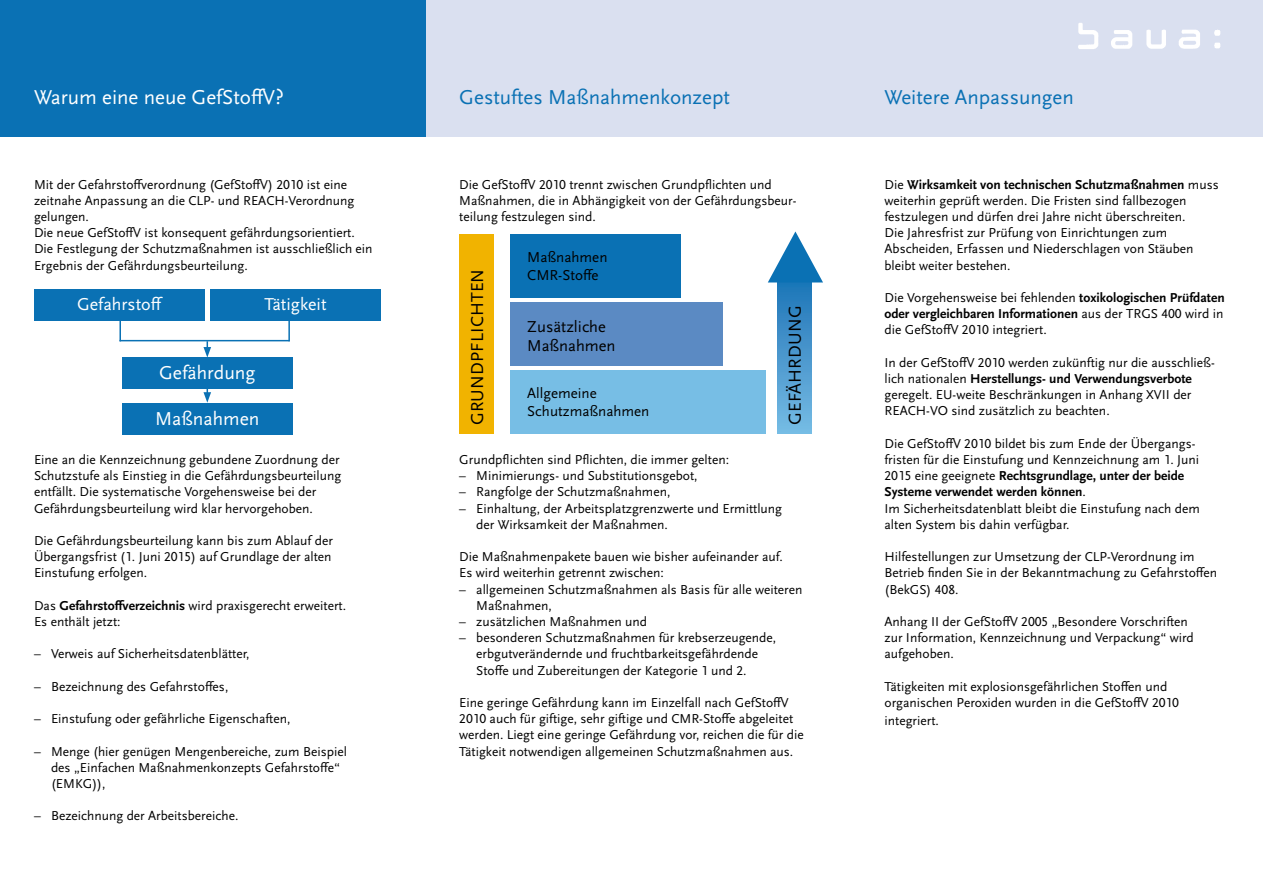
<style>
.page{position:relative;width:1263px;height:893px;background:#fff}
.page>*{position:absolute;margin:0;border:0;box-sizing:border-box;transform-origin:0 0}
.t1{font:21px "Scala Sans Pro";color:#0a71b4}
.t2{font:21px "Scala Sans Pro";color:#fff}
.t3{font:19.5px "Scala Sans Pro";color:#fff}
.t4{font:18px "Scala Sans Pro";letter-spacing:.01em;color:#000}
.t5{font:18px "Scala Sans Pro";color:#fff}
.t6{font:16.5px/19.8px "Scala Sans Pro";color:#000}
.t7{font:15px/18px "Scala Sans Pro";color:#000}
.t8{font:13.5px/16.2px "Scala Sans Pro";color:#000}
.s1{font-weight:700}
</style>
<div class="page">
<div style="left:425px;top:0;width:838px;height:136px;background:#dae0f0"></div>
<div style="left:0;top:0;width:425px;height:136px;background:#0a71b4"></div>
<img style="left:1078px;top:23px;width:143px;height:26px">
<div style="left:459px;top:234px;width:34px;height:200px;background:#f1b300"></div>
<div style="left:510px;top:234px;width:170px;height:64px;background:#0a71b4"></div>
<div style="left:510px;top:302px;width:213px;height:64px;background:#5b8ac3"></div>
<div style="left:510px;top:370px;width:255px;height:64px;background:#77bee5"></div>
<div style="left:778px;top:272px;width:34px;height:162px;background:linear-gradient(to bottom,#1770b4,#78bce5)"></div>
<svg style="left:768px;top:231px;width:55px;height:51px"></svg>
<div style="left:34px;top:289px;width:170px;height:32px;background:#0a71b4"></div>
<div style="left:210px;top:289px;width:171px;height:32px;background:#0a71b4"></div>
<div style="left:122px;top:357px;width:170px;height:32px;background:#0a71b4"></div>
<div style="left:122px;top:403px;width:170px;height:32px;background:#0a71b4"></div>
<hr style="left:120px;top:340px;width:170px;height:1px;background:#0a71b4">
<hr style="left:119px;top:320px;width:2px;height:21px;background:#0a71b4">
<hr style="left:288px;top:320px;width:2px;height:21px;background:#0a71b4">
<svg style="left:203px;top:341px;width:8px;height:16px"></svg>
<svg style="left:203px;top:389px;width:8px;height:14px"></svg>
<h1 class="t2" style="left:34px;top:85px;width:251px">Warum eine neue GefStoffV?</h1>
<p class="t8" style="left:34px;top:176px;width:340px">Mit der Gefahrstoffverordnung (GefStoffV) 2010 ist eine zeitnahe Anpassung an die CLP- und REACH-Verordnung gelungen.<br>Die neue GefStoffV ist konsequent gefährdungsorientiert.<br>Die Festlegung der Schutzmaßnahmen ist ausschließlich ein Ergebnis der Gefährdungsbeurteilung.</p>
<h3 class="t5" style="left:77px;top:293px;width:87px">Gefahrstoff</h3>
<h3 class="t5" style="left:264px;top:293px;width:64px">Tätigkeit</h3>
<h2 class="t3" style="left:159px;top:361px;width:98px">Gefährdung</h2>
<h2 class="t3" style="left:155px;top:407px;width:106px">Maßnahmen</h2>
<p class="t8" style="left:34px;top:451px;width:309px">Eine an die Kennzeichnung gebundene Zuordnung der Schutzstufe als Einstieg in die Gefährdungsbeurteilung entfällt. Die systematische Vorgehensweise bei der Gefährdungsbeurteilung wird klar hervorgehoben.</p>
<p class="t8" style="left:34px;top:532px;width:300px;text-align:justify">Die Gefährdungsbeurteilung kann bis zum Ablauf der Übergangsfrist (1. Juni 2015) auf Grundlage der alten Einstufung erfolgen.</p>
<p class="t8" style="left:34px;top:597px;width:314px">Das <span class="s1">Gefahrstoffverzeichnis</span> wird praxisgerecht erweitert.<br>Es enthält jetzt:</p>
<p class="t8" style="left:34px;top:646px;width:217px">– Verweis auf Sicherheitsdatenblätter,</p>
<p class="t8" style="left:34px;top:678px;width:196px">– Bezeichnung des Gefahrstoffes,</p>
<p class="t8" style="left:34px;top:711px;width:258px">– Einstufung oder gefährliche Eigenschaften,</p>
<p class="t8" style="left:51px;top:743px;width:297px;text-indent:-17px">– Menge (hier genügen Mengenbereiche, zum Beispiel des „Einfachen Maßnahmenkonzepts Gefahrstoffe“ (EMKG)),</p>
<p class="t8" style="left:34px;top:808px;width:206px">– Bezeichnung der Arbeitsbereiche.</p>
<h1 class="t1" style="left:459px;top:85px;width:272px">Gestuftes Maßnahmenkonzept</h1>
<h1 class="t1" style="left:884px;top:85px;width:191px">Weitere Anpassungen</h1>
<p class="t8" style="left:459px;top:176px;width:339px">Die GefStoffV 2010 trennt zwischen Grundpflichten und<br>Maßnahmen, die in Abhängigkeit von der Gefährdungsbeur&shy;teilung festzulegen sind.</p>
<h3 class="t4" style="left:467px;top:425px;width:154px;rotate:-90deg">GRUNDPFLICHTEn</h3>
<p class="t7" style="left:527px;top:248px;width:82px">Maßnahmen<br>CMR-Stoffe</p>
<p class="t6" style="left:527px;top:316px;width:90px">Zusätzliche<br>Maßnahmen</p>
<p class="t7" style="left:527px;top:384px;width:124px">Allgemeine<br>Schutzmaßnahmen</p>
<h3 class="t4" style="left:784px;top:425px;width:117px;rotate:-90deg">gefährdung</h3>
<p class="t8" style="left:459px;top:451px;width:271px">Grundpflichten sind Pflichten, die immer gelten:</p>
<p class="t8" style="left:459px;top:468px;width:240px">– Minimierungs- und Substitutionsgebot,</p>
<p class="t8" style="left:459px;top:484px;width:213px">– Rangfolge der Schutzmaßnahmen,</p>
<p class="t8" style="left:476px;top:500px;width:307px;text-indent:-17px">– Einhaltung, der Arbeitsplatzgrenzwerte und Ermittlung der Wirksamkeit der Maßnahmen.</p>
<p class="t8" style="left:459px;top:549px;width:325px">Die Maßnahmenpakete bauen wie bisher aufeinander auf.<br>Es wird weiterhin getrennt zwischen:</p>
<p class="t8" style="left:476px;top:581px;width:328px;text-indent:-17px">– allgemeinen Schutzmaßnahmen als Basis für alle weiteren<br>Maßnahmen,</p>
<p class="t8" style="left:459px;top:613px;width:189px">– zusätzlichen Maßnahmen und</p>
<p class="t8" style="left:476px;top:630px;width:301px;text-indent:-17px">– besonderen Schutzmaßnahmen für krebserzeugende, erbgutverändernde und fruchtbarkeitsgefährdende<br>Stoffe und Zubereitungen der Kategorie 1 und 2.</p>
<p class="t8" style="left:459px;top:694px;width:346px">Eine geringe Gefährdung kann im Einzelfall nach GefStoffV 2010 auch für giftige, sehr giftige und CMR-Stoffe abgeleitet werden. Liegt eine geringe Gefährdung vor, reichen die für die Tätigkeit notwendigen allgemeinen Schutzmaßnahmen aus.</p>
<p class="t8" style="left:884px;top:176px;width:336px">Die <span class="s1">Wirksamkeit von technischen Schutzmaßnahmen</span> muss weiterhin geprüft werden. Die Fristen sind fallbezogen festzulegen und dürfen drei Jahre nicht überschreiten.<br>Die Jahresfrist zur Prüfung von Einrichtungen zum Abscheiden, Erfassen und Niederschlagen von Stäuben bleibt weiter bestehen.</p>
<p class="t8" style="left:884px;top:289px;width:342px;text-align:justify">Die Vorgehensweise bei fehlenden <span class="s1">toxikologischen Prüfdaten oder vergleichbaren Informationen</span> aus der TRGS 400 wird in die GefStoffV 2010 integriert.</p>
<p class="t8" style="left:884px;top:354px;width:332px">In der GefStoffV 2010 werden zukünftig nur die ausschließ&shy;lich nationalen <span class="s1">Herstellungs- und Verwendungsverbote </span>geregelt. EU-weite Beschränkungen in Anhang XVII der REACH-VO sind zusätzlich zu beachten.</p>
<p class="t8" style="left:884px;top:435px;width:317px">Die GefStoffV 2010 bildet bis zum Ende der Übergangs&shy;fristen für die Einstufung und Kennzeichnung am 1. Juni 2015 eine geeignete <span class="s1">Rechtsgrundlage, unter der beide Systeme verwendet werden können</span>.<br>Im Sicherheitsdatenblatt bleibt die Einstufung nach dem alten System bis dahin verfügbar.</p>
<p class="t8" style="left:884px;top:549px;width:334px">Hilfestellungen zur Umsetzung der CLP-Verordnung im<br>Betrieb finden Sie in der Bekanntmachung zu Gefahrstoffen (BekGS) 408.</p>
<p class="t8" style="left:884px;top:613px;width:311px">Anhang II der GefStoffV 2005 „Besondere Vorschriften zur Information, Kennzeichnung und Verpackung“ wird aufgehoben.</p>
<p class="t8" style="left:884px;top:678px;width:296px">Tätigkeiten mit explosionsgefährlichen Stoffen und organischen Peroxiden wurden in die GefStoffV 2010</p>
<p class="t8" style="left:884px;top:712px;width:56px">integriert.</p>
</div>
